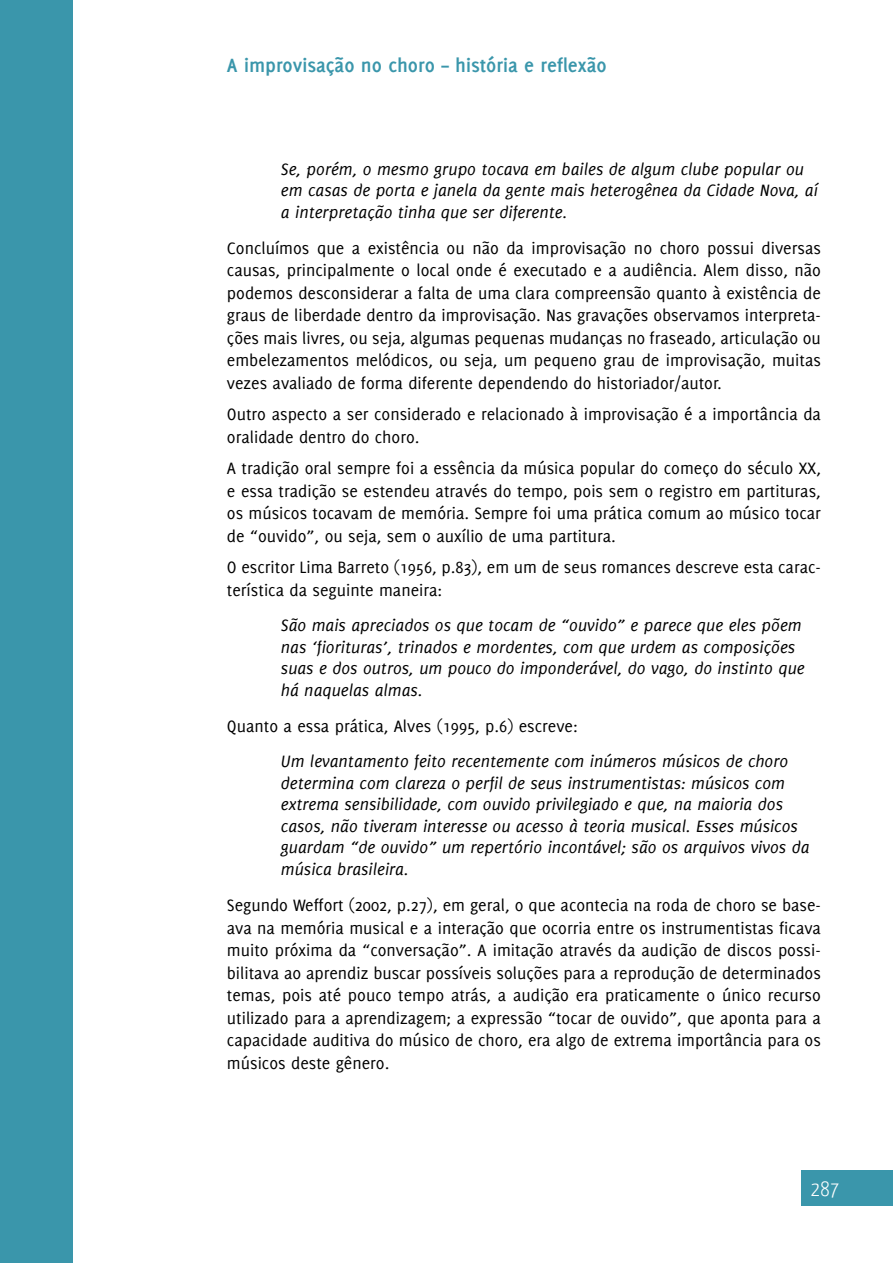
<style>
.page{position:relative;width:893px;height:1263px;background:#fff}
.page>*{position:absolute;margin:0;border:0;box-sizing:border-box;transform-origin:0 0}
.t1{font:700 21px "Delicious";color:#3a96ab}
.t2{font:300 21px "Yanone Kaffeesatz";color:#fff}
.t3{font:18px/22.5px "Delicious";color:#000;text-align:justify}
.t4{font:italic 18px/21.6px "Delicious";color:#000}
</style>
<div class="page">
<div style="left:802px;top:1170px;width:91px;height:36px;background:#3a96ab"></div>
<div style="left:0;top:0;width:72px;height:1263px;background:#3a96ab"></div>
<p class="t1" style="left:227px;top:53px;width:381px">A improvisação no choro – história e reflexão</p>
<p class="t4" style="left:281px;top:158px;width:539px">Se, porém, o mesmo grupo tocava em bailes de algum clube popular ou em casas de porta e janela da gente mais heterogênea da Cidade Nova, aí a interpretação tinha que ser diferente.</p>
<p class="t3" style="left:227px;top:237px;width:596px">Concluímos que a existência ou não da improvisação no choro possui diversas causas, principalmente o local onde é executado e a audiência. Alem disso, não podemos desconsiderar a falta de uma clara compreensão quanto à existência de graus de liberdade dentro da improvisação. Nas gravações observamos interpreta&shy;ções mais livres, ou seja, algumas pequenas mudanças no fraseado, articulação ou embelezamentos melódicos, ou seja, um pequeno grau de improvisação, muitas vezes avaliado de forma diferente dependendo do historiador/autor.</p>
<p class="t3" style="left:227px;top:403px;width:596px">Outro aspecto a ser considerado e relacionado à improvisação é a importância da oralidade dentro do choro.</p>
<p class="t3" style="left:227px;top:457px;width:596px">A tradição oral sempre foi a essência da música popular do começo do século XX, e essa tradição se estendeu através do tempo, pois sem o registro em partituras, os músicos tocavam de memória. Sempre foi uma prática comum ao músico tocar de “ouvido”, ou seja, sem o auxílio de uma partitura.</p>
<p class="t3" style="left:227px;top:556px;width:596px">O escritor Lima Barreto (1956, p.83), em um de seus romances descreve esta carac&shy;terística da seguinte maneira:</p>
<p class="t4" style="left:281px;top:614px;width:525px">São mais apreciados os que tocam de “ouvido” e parece que eles põem nas ‘fiorituras’, trinados e mordentes, com que urdem as composições suas e dos outros, um pouco do imponderável, do vago, do instinto que há naquelas almas.</p>
<p class="t3" style="left:227px;top:714px;width:352px">Quanto a essa prática, Alves (1995, p.6) escreve:</p>
<p class="t4" style="left:281px;top:750px;width:530px">Um levantamento feito recentemente com inúmeros músicos de choro determina com clareza o perfil de seus instrumentistas: músicos com extrema sensibilidade, com ouvido privilegiado e que, na maioria dos casos, não tiveram interesse ou acesso à teoria musical. Esses músicos guardam “de ouvido” um repertório incontável; são os arquivos vivos da música brasileira.</p>
<p class="t3" style="left:227px;top:894px;width:596px">Segundo Weffort (2002, p.27), em geral, o que acontecia na roda de choro se base&shy;ava na memória musical e a interação que ocorria entre os instrumentistas ficava muito próxima da “conversação”. A imitação através da audição de discos possi&shy;bilitava ao aprendiz buscar possíveis soluções para a reprodução de determinados temas, pois até pouco tempo atrás, a audição era praticamente o único recurso utilizado para a aprendizagem; a expressão “tocar de ouvido”, que aponta para a capacidade auditiva do músico de choro, era algo de extrema importância para os músicos deste gênero.</p>
<p class="t2" style="left:811px;top:1175px;width:30px">287</p>
</div>
